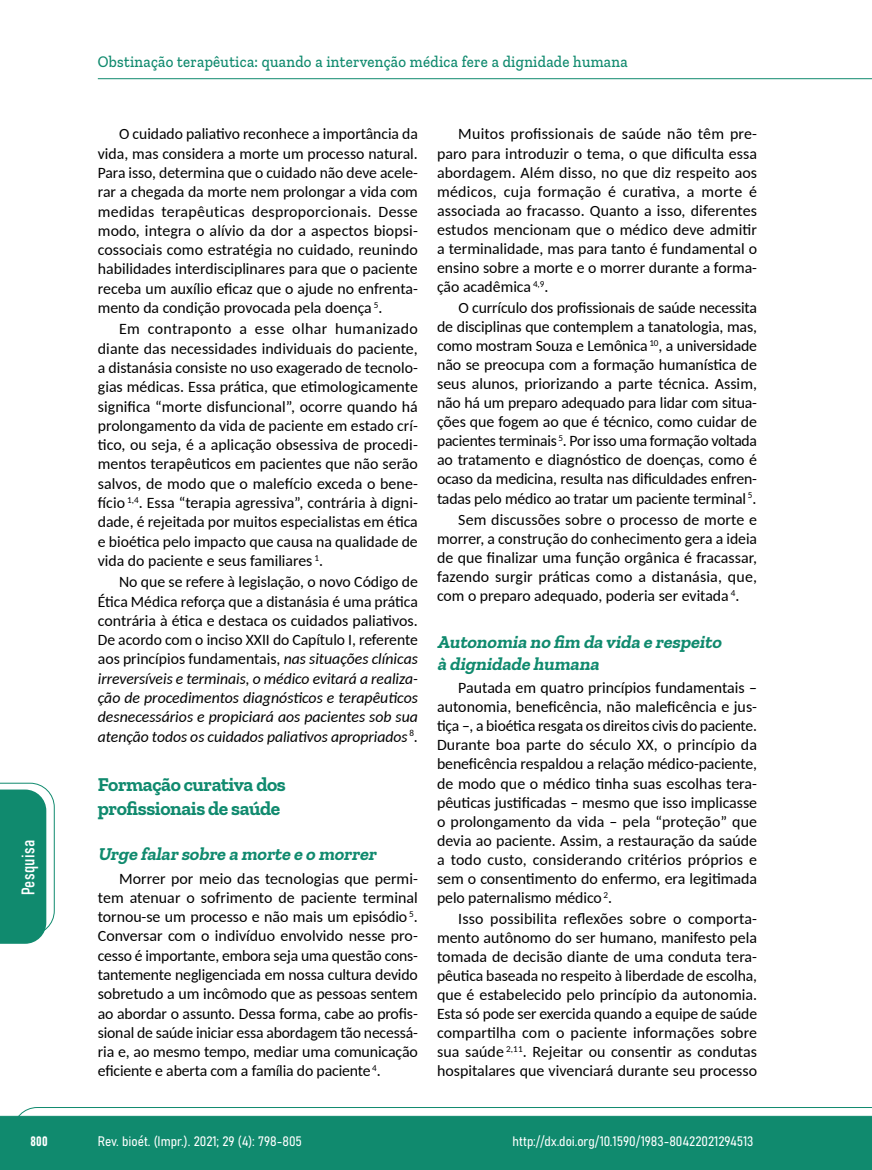
<style>
.page{position:relative;width:872px;height:1170px;background:#fff}
.page>*{position:absolute;margin:0;border:0;box-sizing:border-box;transform-origin:0 0}
.t1{font:700 19.5px/23.7px "Zilla Slab";letter-spacing:-.02em;color:#108a6e}
.t2{font:italic 700 18px/21.8px "Zilla Slab";color:#108a6e}
.t3{font:18px "Bahnschrift";letter-spacing:.02em;color:#fff}
.t4{font:500 16.5px "Zilla Slab";letter-spacing:.02em;color:#108a6e;scale:.9 1}
.t5{font:15.75px/19px "Carlito";color:#000;text-align:justify}
.t6{font:italic 15.75px/19.2px "Carlito";color:#000;text-align:justify}
.t7{font:13.5px "Bahnschrift";color:#fff}
.s1{font-style:normal}
</style>
<div class="page">
<svg style="left:12px;top:1107px;width:860px;height:62px;background:#2e9880"></svg>
<hr style="left:98px;top:78px;width:774px;height:1px;background:#108a6e">
<svg style="left:0;top:782px;width:55px;height:161px"></svg>
<p class="t3" style="left:15px;top:895px;width:57px;rotate:-90deg">Pesquisa</p>
<p class="t4" style="left:98px;top:53px;width:590px">Obstinação terapêutica: quando a intervenção médica fere a dignidade humana</p>
<p class="t5" style="left:98px;top:124px;width:321px;text-indent:21px">O cuidado paliativo reconhece a importância da vida, mas considera a morte um processo natural.<br>Para isso, determina que o cuidado não deve acele&shy;rar a chegada da morte nem prolongar a vida com medidas terapêuticas desproporcionais. Desse modo, integra o alívio da dor a aspectos biopsi&shy;cossociais como estratégia no cuidado, reunindo habilidades interdisciplinares para que o paciente receba um auxílio eficaz que o ajude no enfrenta&shy;mento da condição provocada pela doença <sup>5</sup>.</p>
<p class="t5" style="left:98px;top:319px;width:321px;text-indent:21px">Em contraponto a esse olhar humanizado diante das necessidades individuais do paciente, a distanásia consiste no uso exagerado de tecnolo&shy;gias médicas. Essa prática, que etimologicamente significa “morte disfuncional”, ocorre quando há prolongamento da vida de paciente em estado crí&shy;tico, ou seja, é a aplicação obsessiva de procedi&shy;mentos terapêuticos em pacientes que não serão salvos, de modo que o malefício exceda o bene&shy;fício <sup>1,4</sup>. Essa “terapia agressiva”, contrária à digni&shy;dade, é rejeitada por muitos especialistas em ética e bioética pelo impacto que causa na qualidade de vida do paciente e seus familiares <sup>1</sup>.</p>
<p class="t6" style="left:98px;top:571px;width:322px;text-indent:21px"><span class="s1">No que se refere à legislação, o novo Código de Ética Médica reforça que a distanásia é uma prática contrária à ética e destaca os cuidados paliativos.<br>De acordo com o inciso XXII do Capítulo I, referente aos princípios fundamentais,</span> nas situações clínicas irreversíveis e terminais, o médico evitará a realiza&shy;ção de procedimentos diagnósticos e terapêuticos desnecessários e propiciará aos pacientes sob sua atenção todos os cuidados paliativos apropriados <sup>8</sup><span class="s1">.</span></p>
<p class="t1" style="left:98px;top:772px;width:189px">Formação curativa dos profissionais de saúde</p>
<p class="t2" style="left:98px;top:843px;width:283px">Urge falar sobre a morte e o morrer</p>
<p class="t5" style="left:98px;top:867px;width:321px;text-indent:21px">Morrer por meio das tecnologias que permi&shy;tem atenuar o sofrimento de paciente terminal tornou-se um processo e não mais um episódio <sup>5</sup>.<br>Conversar com o indivíduo envolvido nesse pro&shy;cesso é importante, embora seja uma questão cons&shy;tantemente negligenciada em nossa cultura devido sobretudo a um incômodo que as pessoas sentem ao abordar o assunto. Dessa forma, cabe ao profis&shy;sional de saúde iniciar essa abordagem tão necessá&shy;ria e, ao mesmo tempo, mediar uma comunicação eficiente e aberta com a família do paciente <sup>4</sup>.</p>
<p class="t5" style="left:437px;top:124px;width:321px;text-indent:21px">Muitos profissionais de saúde não têm pre&shy;paro para introduzir o tema, o que dificulta essa abordagem. Além disso, no que diz respeito aos médicos, cuja formação é curativa, a morte é associada ao fracasso. Quanto a isso, diferentes estudos mencionam que o médico deve admitir a terminalidade, mas para tanto é fundamental o ensino sobre a morte e o morrer durante a forma&shy;ção acadêmica <sup>4,9</sup>.</p>
<p class="t5" style="left:437px;top:297px;width:321px;text-indent:21px">O currículo dos profissionais de saúde necessita de disciplinas que contemplem a tanatologia, mas, como mostram Souza e Lemônica <sup>10</sup>, a universidade não se preocupa com a formação humanística de seus alunos, priorizando a parte técnica. Assim, não há um preparo adequado para lidar com situa&shy;ções que fogem ao que é técnico, como cuidar de pacientes terminais <sup>5</sup>. Por isso uma formação voltada ao tratamento e diagnóstico de doenças, como é ocaso da medicina, resulta nas dificuldades enfren&shy;tadas pelo médico ao tratar um paciente terminal <sup>5</sup>.</p>
<p class="t5" style="left:437px;top:509px;width:321px;text-indent:21px">Sem discussões sobre o processo de morte e morrer, a construção do conhecimento gera a ideia de que finalizar uma função orgânica é fracassar, fazendo surgir práticas como a distanásia, que, com o preparo adequado, poderia ser evitada <sup>4</sup>.</p>
<p class="t2" style="left:437px;top:631px;width:289px">Autonomia no fim da vida e respeito à dignidade humana</p>
<p class="t5" style="left:437px;top:677px;width:321px;text-indent:21px">Pautada em quatro princípios fundamentais – autonomia, beneficência, não maleficência e jus&shy;tiça –, a bioética resgata os direitos civis do paciente.<br>Durante boa parte do século XX, o princípio da beneficência respaldou a relação médico-paciente, de modo que o médico tinha suas escolhas tera&shy;pêuticas justificadas – mesmo que isso implicasse o prolongamento da vida – pela “proteção” que devia ao paciente. Assim, a restauração da saúde a todo custo, considerando critérios próprios e sem o consentimento do enfermo, era legitimada pelo paternalismo médico <sup>2</sup>.</p>
<p class="t5" style="left:437px;top:908px;width:322px;text-indent:21px">Isso possibilita reflexões sobre o comporta&shy;mento autônomo do ser humano, manifesto pela tomada de decisão diante de uma conduta tera&shy;pêutica baseada no respeito à liberdade de escolha, que é estabelecido pelo princípio da autonomia.<br>Esta só pode ser exercida quando a equipe de saúde compartilha com o paciente informações sobre sua saúde <sup>2,11</sup>. Rejeitar ou consentir as condutas hospitalares que vivenciará durante seu processo</p>
<p class="t7" style="left:30px;top:1130px;width:19px">800</p>
<p class="t7" style="left:98px;top:1131px;width:206px">Rev. bioét. (Impr.). 2021; 29 (4): 798-805</p>
<p class="t7" style="left:512px;top:1131px;width:242px">http://dx.doi.org/10.1590/1983-80422021294513</p>
</div>
